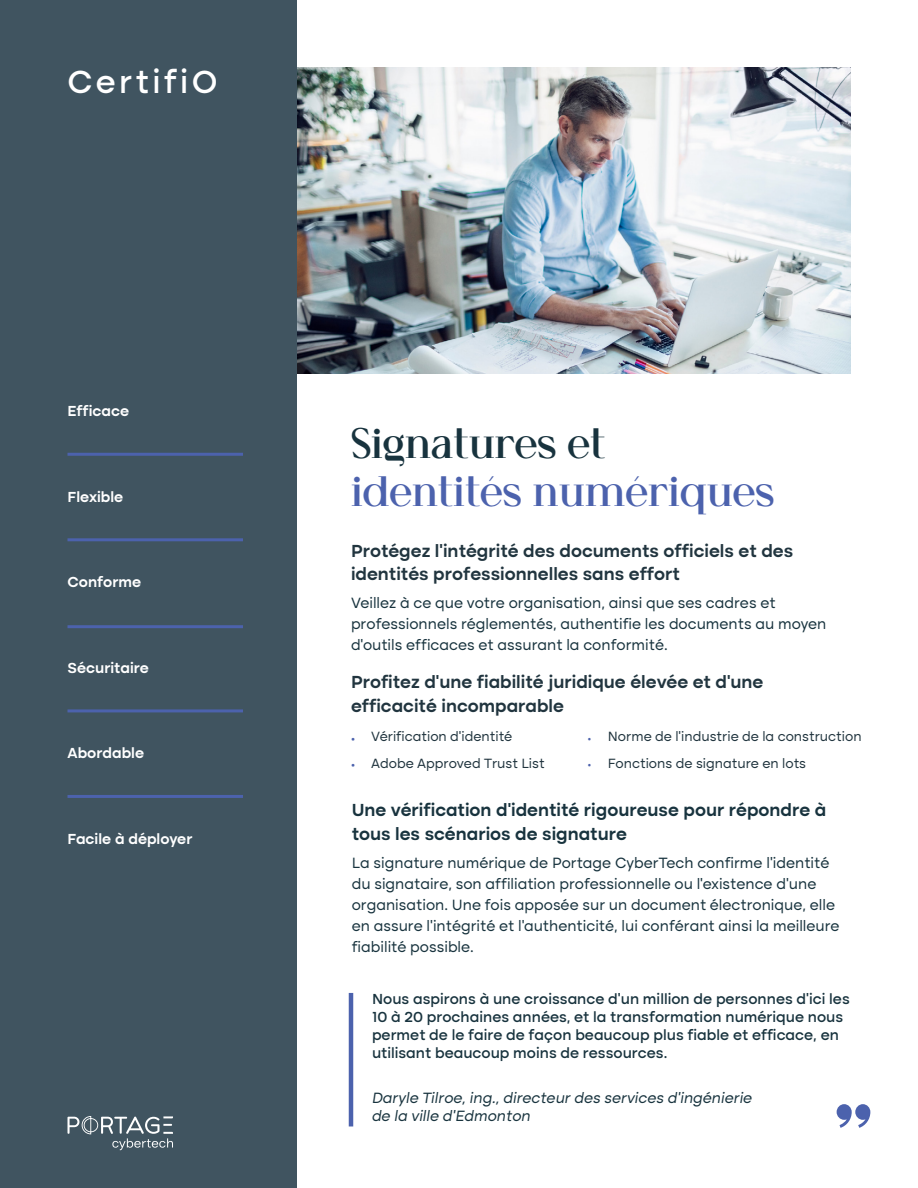
<style>
.page{position:relative;width:918px;height:1188px;background:#fff}
.page>*{position:absolute;margin:0;border:0;box-sizing:border-box;transform-origin:0 0}
.t1{font:700 42px "Cellofy";color:#4c62ad}
.t2{font:700 42px "Cellofy";color:#18333e}
.t3{font:500 33px "Altone";letter-spacing:.1em;color:#fff}
.t4{font:600 18px/24px "Altone";color:#21353f}
.t5{font:600 18px/24px "Altone";color:#18333e}
.t6{font:15px/21px "Altone";color:#18333e}
.t7{font:500 15px/18px "Altone";color:#18333e}
.t8{font:italic 15px/18px "Altone";color:#18333e}
.t9{font:600 15px "Altone";color:#fff}
.t10{font:13.5px "Altone";color:#21353f}
.s1{font-weight:600;color:#4c62ad}
.s2{color:#4c62ad}
</style>
<div class="page">
<img style="left:297px;top:68px;width:553px;height:306px">
<div style="left:0;top:0;width:297px;height:1188px;background:#405460"></div>
<svg style="left:67px;top:1116px;width:106px;height:34px"></svg>
<hr style="left:68px;top:709px;width:175px;height:3px;background:#4c62ad">
<hr style="left:68px;top:625px;width:175px;height:3px;background:#4c62ad">
<hr style="left:68px;top:538px;width:175px;height:3px;background:#4c62ad">
<hr style="left:68px;top:453px;width:175px;height:3px;background:#4c62ad">
<hr style="left:68px;top:795px;width:175px;height:3px;background:#4c62ad">
<hr style="left:349px;top:993px;width:4px;height:133px;background:#4c62ad">
<svg style="left:837px;top:1104px;width:33px;height:24px"></svg>
<h2 class="t3" style="left:68px;top:67px;width:151px">CertifiO</h2>
<p class="t9" style="left:68px;top:405px;width:63px">Efficace</p>
<p class="t9" style="left:68px;top:490px;width:57px">Flexible</p>
<p class="t9" style="left:68px;top:576px;width:75px">Conforme</p>
<p class="t9" style="left:68px;top:661px;width:83px">Sécuritaire</p>
<p class="t9" style="left:68px;top:747px;width:78px">Abordable</p>
<p class="t9" style="left:68px;top:832px;width:126px">Facile à déployer</p>
<h1 class="t2" style="left:351px;top:418px;width:256px">Signatures et</h1>
<h1 class="t1" style="left:351px;top:466px;width:425px">identités numériques</h1>
<p class="t4" style="left:351px;top:539px;width:444px">Protégez l’intégrité des documents officiels et des identités professionnelles sans effort</p>
<p class="t6" style="left:351px;top:594px;width:477px">Veillez à ce que votre organisation, ainsi que ses cadres et professionnels réglementés, authentifie les documents au moyen d’outils efficaces et assurant la conformité.</p>
<p class="t4" style="left:351px;top:671px;width:414px">Profitez d’une fiabilité juridique élevée et d’une efficacité incomparable</p>
<p class="t10" style="left:351px;top:731px;width:163px"><span class="s1">•</span> Vérification d’identité</p>
<p class="t10" style="left:351px;top:757px;width:195px"><span class="s1">•</span> Adobe Approved Trust List</p>
<p class="t10" style="left:588px;top:731px;width:276px"><span class="s2">•</span> Norme de l’industrie de la construction</p>
<p class="t10" style="left:588px;top:757px;width:220px"><span class="s2">•</span> Fonctions de signature en lots</p>
<p class="t5" style="left:352px;top:799px;width:476px">Une vérification d’identité rigoureuse pour répondre à tous les scénarios de signature</p>
<p class="t6" style="left:352px;top:853px;width:489px">La signature numérique de Portage CyberTech confirme l’identité du signataire, son affiliation professionnelle ou l’existence d’une organisation. Une fois apposée sur un document électronique, elle en assure l’intégrité et l’authenticité, lui conférant ainsi la meilleure fiabilité possible.</p>
<p class="t7" style="left:372px;top:991px;width:479px">Nous aspirons à une croissance d’un million de personnes d’ici les 10 à 20 prochaines années, et la transformation numérique nous permet de le faire de façon beaucoup plus fiable et efficace, en utilisant beaucoup moins de ressources.</p>
<p class="t8" style="left:372px;top:1090px;width:382px">Daryle Tilroe, ing., directeur des services d’ingénierie de la ville d’Edmonton</p>
</div>
